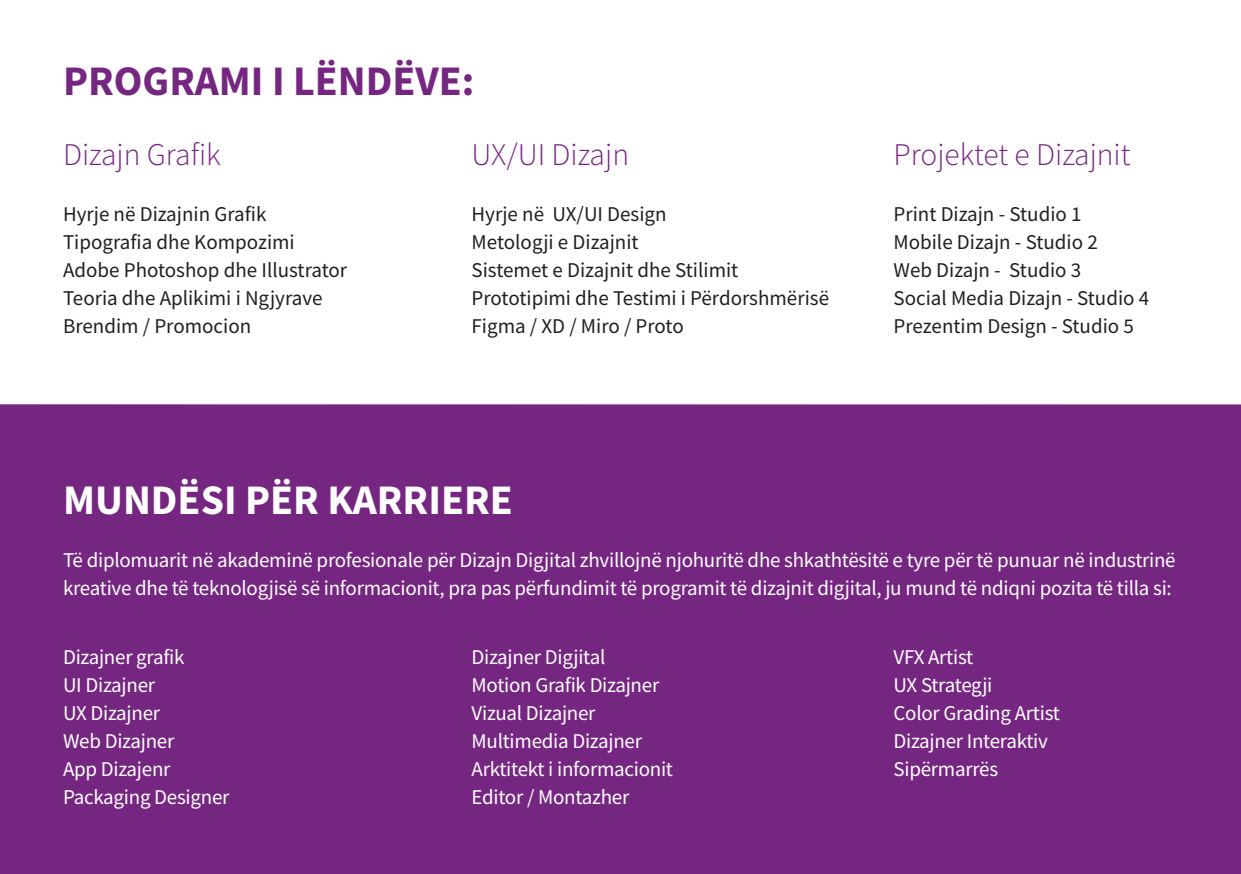
<style>
.page{position:relative;width:1241px;height:874px;background:#fff}
.page>*{position:absolute;margin:0;border:0;box-sizing:border-box;transform-origin:0 0}
.t1{font:700 42px "Source Sans Pro";color:#fff}
.t2{font:700 42px "Source Sans Pro";color:#752681}
.t3{font:300 31.5px "Source Sans Pro";color:#752681}
.t4{font:21px/28px "Source Sans Pro";letter-spacing:-.015em;color:#fff}
.t5{font:21px "Source Sans Pro";color:#231f20}
</style>
<div class="page">
<div style="left:0;top:404px;width:1240px;height:469px;background:#752681"></div>
<p class="t2" style="left:63px;top:52px;width:413px">PROGRAMI I LËNDËVE:</p>
<p class="t3" style="left:63px;top:135px;width:159px">Dizajn Grafik</p>
<p class="t5" style="left:63px;top:201px;width:205px">Hyrje në Dizajnin Grafik</p>
<p class="t5" style="left:63px;top:229px;width:233px">Tipografia dhe Kompozimi</p>
<p class="t5" style="left:63px;top:257px;width:286px">Adobe Photoshop dhe Illustrator</p>
<p class="t5" style="left:63px;top:285px;width:261px">Teoria dhe Aplikimi i Ngjyrave</p>
<p class="t5" style="left:63px;top:313px;width:190px">Brendim / Promocion</p>
<p class="t3" style="left:471px;top:135px;width:159px">UX/UI Dizajn</p>
<p class="t5" style="left:471px;top:201px;width:196px">Hyrje në UX/UI Design</p>
<p class="t5" style="left:471px;top:229px;width:168px">Metologji e Dizajnit</p>
<p class="t5" style="left:471px;top:257px;width:268px">Sistemet e Dizajnit dhe Stilimit</p>
<p class="t5" style="left:471px;top:285px;width:359px">Prototipimi dhe Testimi i Përdorshmërisë</p>
<p class="t5" style="left:471px;top:313px;width:214px">Figma / XD / Miro / Proto</p>
<p class="t3" style="left:893px;top:135px;width:239px">Projektet e Dizajnit</p>
<p class="t5" style="left:893px;top:201px;width:189px">Print Dizajn - Studio 1</p>
<p class="t5" style="left:893px;top:229px;width:206px">Mobile Dizajn - Studio 2</p>
<p class="t5" style="left:893px;top:257px;width:189px">Web Dizajn - Studio 3</p>
<p class="t5" style="left:893px;top:285px;width:257px">Social Media Dizajn - Studio 4</p>
<p class="t5" style="left:893px;top:313px;width:242px">Prezentim Design - Studio 5</p>
<p class="t1" style="left:63px;top:471px;width:451px">MUNDËSI PËR KARRIERE</p>
<p class="t4" style="left:63px;top:545px;width:1113px">Të diplomuarit në akademinë profesionale për Dizajn Digjital zhvillojnë njohuritë dhe shkathtësitë e tyre për të punuar në industrinë kreative dhe të teknologjisë së informacionit, pra pas përfundimit të programit të dizajnit digjital, ju mund të ndiqni pozita të tilla si:</p>
<p class="t4" style="left:63px;top:642px;width:123px">Dizajner grafik</p>
<p class="t4" style="left:63px;top:670px;width:94px">UI Dizajner</p>
<p class="t4" style="left:63px;top:698px;width:99px">UX Dizajner</p>
<p class="t4" style="left:63px;top:726px;width:113px">Web Dizajner</p>
<p class="t4" style="left:63px;top:754px;width:109px">App Dizajenr</p>
<p class="t4" style="left:63px;top:782px;width:168px">Packaging Designer</p>
<p class="t4" style="left:471px;top:642px;width:135px">Dizajner Digjital</p>
<p class="t4" style="left:471px;top:670px;width:189px">Motion Grafik Dizajner</p>
<p class="t4" style="left:471px;top:698px;width:125px">Vizual Dizajner</p>
<p class="t4" style="left:471px;top:726px;width:172px">Multimedia Dizajner</p>
<p class="t4" style="left:471px;top:754px;width:203px">Arktitekt i informacionit</p>
<p class="t4" style="left:471px;top:782px;width:159px">Editor / Montazher</p>
<p class="t4" style="left:893px;top:642px;width:81px">VFX Artist</p>
<p class="t4" style="left:893px;top:670px;width:100px">UX Strategji</p>
<p class="t4" style="left:893px;top:698px;width:168px">Color Grading Artist</p>
<p class="t4" style="left:893px;top:726px;width:156px">Dizajner Interaktiv</p>
<p class="t4" style="left:893px;top:754px;width:106px">Sipërmarrës</p>
</div>
